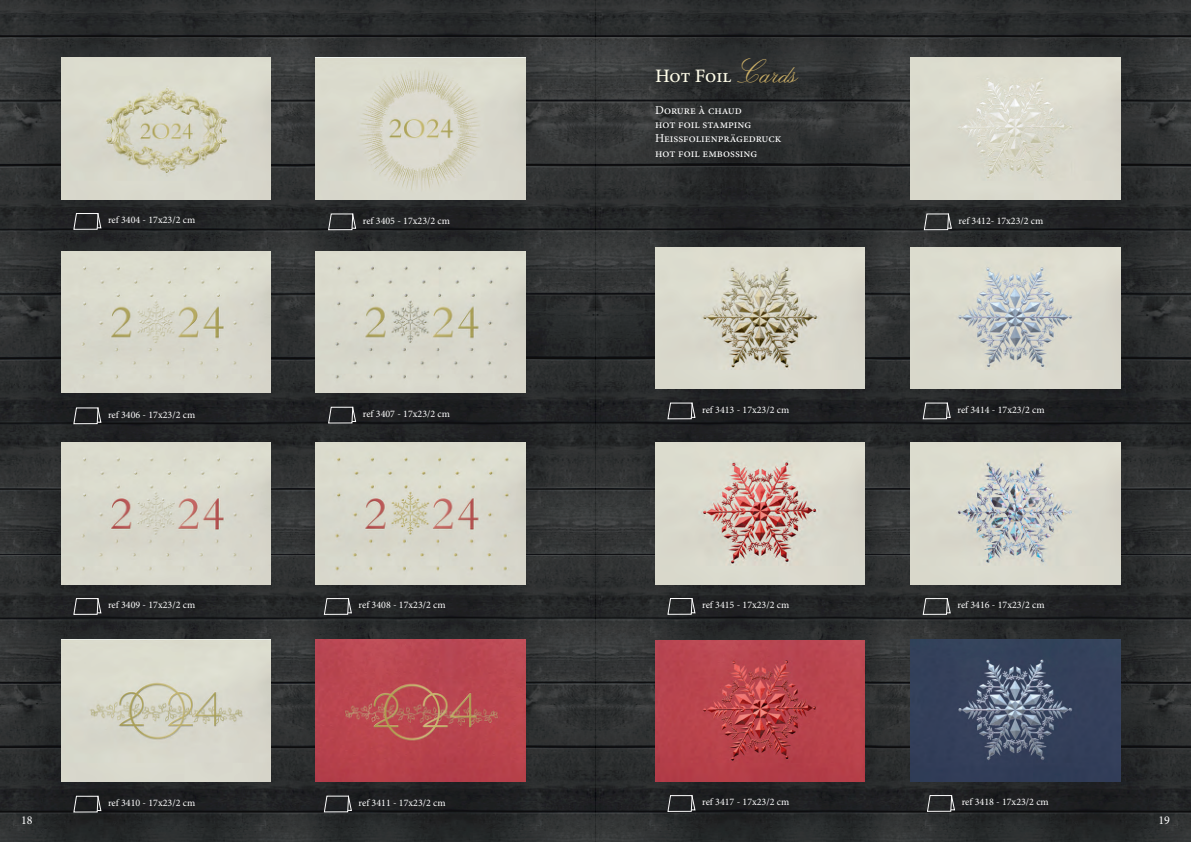
<style>
.page{position:relative;width:1191px;height:842px;background:#fff}
.page>*{position:absolute;margin:0;border:0;box-sizing:border-box;transform-origin:0 0}
.t1{font:19px "Minion Variable Concept";color:#fffde9}
.t2{font:12px/14.4px "Minion Pro";color:#fff}
.t3{font:10px "Minion Pro";color:#fff}
.s1{font-family:"Lucia BT";font-size:32px;color:#cdb067}
</style>
<div class="page">
<img style="left:0;top:0;width:1191px;height:842px">
<img style="left:316px;top:251px;width:209px;height:142px">
<svg style="left:73px;top:407px;width:29px;height:17px"></svg>
<div style="left:61px;top:251px;width:210px;height:142px;background:#d9d8cc"></div>
<svg style="left:73px;top:212px;width:29px;height:18px"></svg>
<img style="left:61px;top:58px;width:210px;height:141px">
<svg style="left:328px;top:406px;width:28px;height:18px"></svg>
<img style="left:316px;top:58px;width:209px;height:142px">
<svg style="left:328px;top:213px;width:28px;height:17px"></svg>
<svg style="left:73px;top:795px;width:29px;height:18px"></svg>
<img style="left:316px;top:442px;width:209px;height:142px">
<svg style="left:323px;top:597px;width:29px;height:18px"></svg>
<img style="left:61px;top:639px;width:210px;height:142px">
<svg style="left:323px;top:795px;width:29px;height:17px"></svg>
<div style="left:61px;top:443px;width:210px;height:141px;background:#d9d8cc"></div>
<svg style="left:73px;top:597px;width:29px;height:18px"></svg>
<img style="left:316px;top:639px;width:209px;height:142px">
<img style="left:910px;top:247px;width:210px;height:142px">
<svg style="left:667px;top:597px;width:29px;height:18px"></svg>
<img style="left:910px;top:442px;width:210px;height:142px">
<svg style="left:667px;top:402px;width:29px;height:17px"></svg>
<img style="left:655px;top:247px;width:209px;height:142px">
<svg style="left:922px;top:597px;width:29px;height:18px"></svg>
<img style="left:655px;top:442px;width:209px;height:142px">
<svg style="left:922px;top:402px;width:29px;height:17px"></svg>
<img style="left:655px;top:640px;width:210px;height:142px">
<svg style="left:667px;top:794px;width:29px;height:18px"></svg>
<img style="left:910px;top:639px;width:210px;height:142px">
<svg style="left:926px;top:794px;width:29px;height:18px"></svg>
<img style="left:910px;top:58px;width:210px;height:142px">
<svg style="left:923px;top:213px;width:29px;height:17px"></svg>
<h1 class="t1" style="left:655px;top:63px;width:144px">Hot Foil <span class="s1">Cards</span></h1>
<p class="t2" style="left:655px;top:103px;width:128px">Dorure à chaud<br>hot foil stamping<br>Heissfolienprägedruck hot foil embossing</p>
<p class="t3" style="left:108px;top:213px;width:89px">ref 3404 - 17x23/2 cm</p>
<p class="t3" style="left:363px;top:214px;width:89px">ref 3405 - 17x23/2 cm</p>
<p class="t3" style="left:958px;top:214px;width:86px">ref 3412- 17x23/2 cm</p>
<p class="t3" style="left:108px;top:408px;width:89px">ref 3406 - 17x23/2 cm</p>
<p class="t3" style="left:363px;top:407px;width:89px">ref 3407 - 17x23/2 cm</p>
<p class="t3" style="left:702px;top:403px;width:89px">ref 3413 - 17x23/2 cm</p>
<p class="t3" style="left:957px;top:403px;width:89px">ref 3414 - 17x23/2 cm</p>
<p class="t3" style="left:108px;top:598px;width:89px">ref 3409 - 17x23/2 cm</p>
<p class="t3" style="left:702px;top:598px;width:89px">ref 3415 - 17x23/2 cm</p>
<p class="t3" style="left:358px;top:598px;width:89px">ref 3408 - 17x23/2 cm</p>
<p class="t3" style="left:957px;top:598px;width:89px">ref 3416 - 17x23/2 cm</p>
<p class="t3" style="left:108px;top:796px;width:89px">ref 3410 - 17x23/2 cm</p>
<p class="t3" style="left:358px;top:796px;width:89px">ref 3411 - 17x23/2 cm</p>
<p class="t3" style="left:702px;top:795px;width:89px">ref 3417 - 17x23/2 cm</p>
<p class="t3" style="left:961px;top:795px;width:89px">ref 3418 - 17x23/2 cm</p>
<p class="t2" style="left:21px;top:813px;width:13px">18</p>
<p class="t2" style="left:1158px;top:813px;width:13px">19</p>
</div>
